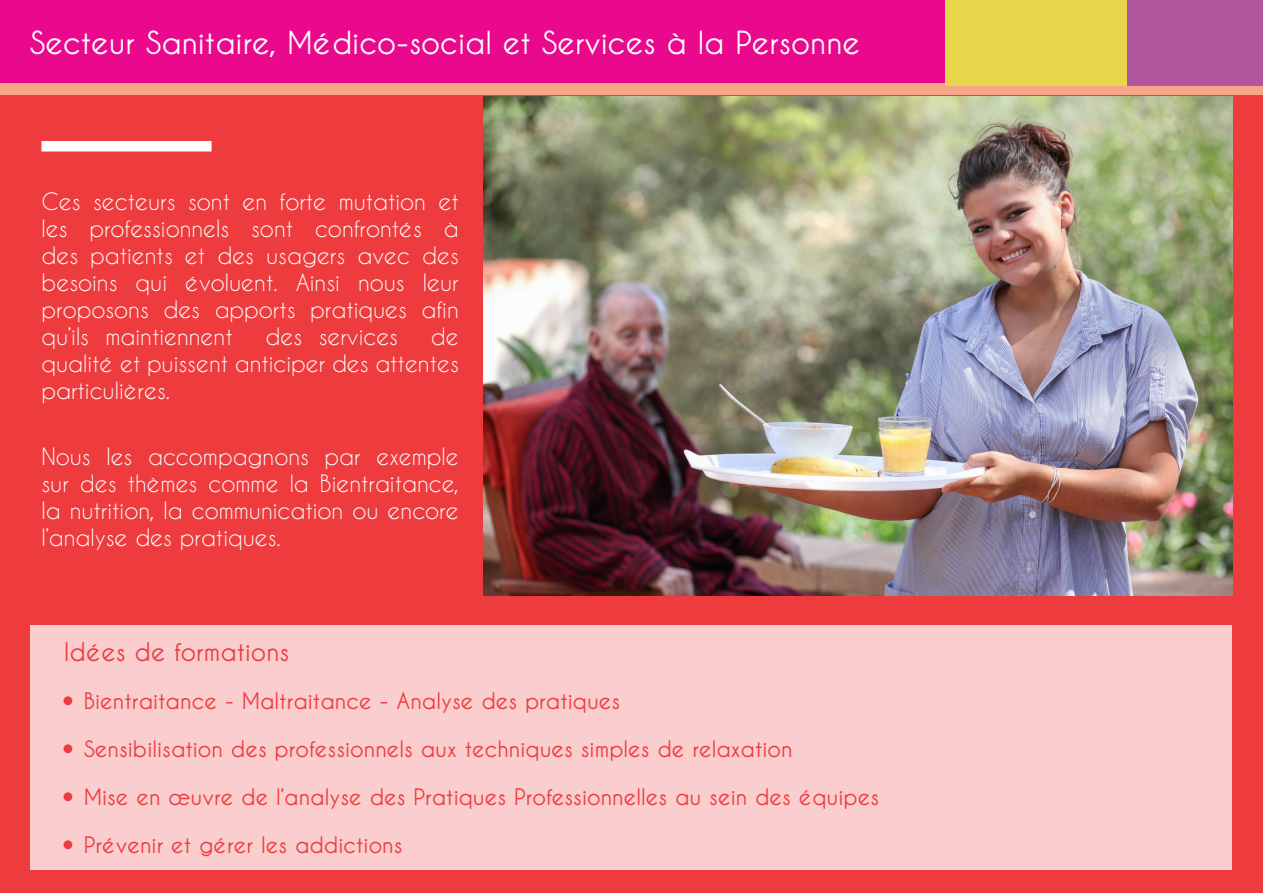
<style>
.page{position:relative;width:1263px;height:893px;background:#fff}
.page>*{position:absolute;margin:0;border:0;box-sizing:border-box;transform-origin:0 0}
.Titres{font:700 31.5px "Caviar Dreams";color:#fff}
.t1{font:700 25.5px "Caviar Dreams";color:#ee3b3d}
.Texte_courant_BLANC{font:22.5px/27px "Caviar Dreams";color:#fff;text-align:justify}
.t2{font:700 22.5px "Caviar Dreams";color:#ee3b3d}
</style>
<div class="page">
<div style="left:0;top:92px;width:1263px;height:801px;background:#ee3b3d"></div>
<div style="left:30px;top:625px;width:1201px;height:245px;background:#facdce"></div>
<div style="left:41px;top:141px;width:171px;height:11px;background:#fff"></div>
<img style="left:483px;top:97px;width:749px;height:499px">
<div style="left:0;top:0;width:950px;height:85px;background:#ea098d"></div>
<div style="left:0;top:83px;width:1263px;height:11px;background:#f7a588"></div>
<div style="left:945px;top:0;width:188px;height:85px;background:#e7d649"></div>
<div style="left:1127px;top:0;width:136px;height:85px;background:#b1569f"></div>
<p class="Titres" style="left:30px;top:25px;width:832px">Secteur Sanitaire, Médico-social et Services à la Personne</p>
<p class="Texte_courant_BLANC" style="left:41px;top:188px;width:419px">Ces secteurs sont en forte mutation et les professionnels sont confrontés à des patients et des usagers avec des besoins qui évoluent. Ainsi nous leur proposons des apports pratiques afin qu’ils maintiennent</p>
<p class="Texte_courant_BLANC" style="left:41px;top:323px;width:419px;text-indent:389px">de qualité et puissent anticiper des attentes particulières.</p>
<p class="Texte_courant_BLANC" style="left:266px;top:323px;width:134px">des services</p>
<p class="Texte_courant_BLANC" style="left:41px;top:443px;width:419px">Nous les accompagnons par exemple sur des thèmes comme la Bientraitance, la nutrition, la communication ou encore l’analyse des pratiques.</p>
<p class="t1" style="left:64px;top:638px;width:227px">Idées de formations</p>
<p class="t2" style="left:84px;top:688px;width:538px">Bientraitance - Maltraitance - Analyse des pratiques</p>
<p class="t2" style="left:84px;top:736px;width:710px">Sensibilisation des professionnels aux techniques simples de relaxation</p>
<p class="t2" style="left:84px;top:784px;width:797px">Mise en œuvre de l’analyse des Pratiques Professionnelles au sein des équipes</p>
<p class="t2" style="left:84px;top:832px;width:320px">Prévenir et gérer les addictions</p>
</div>
